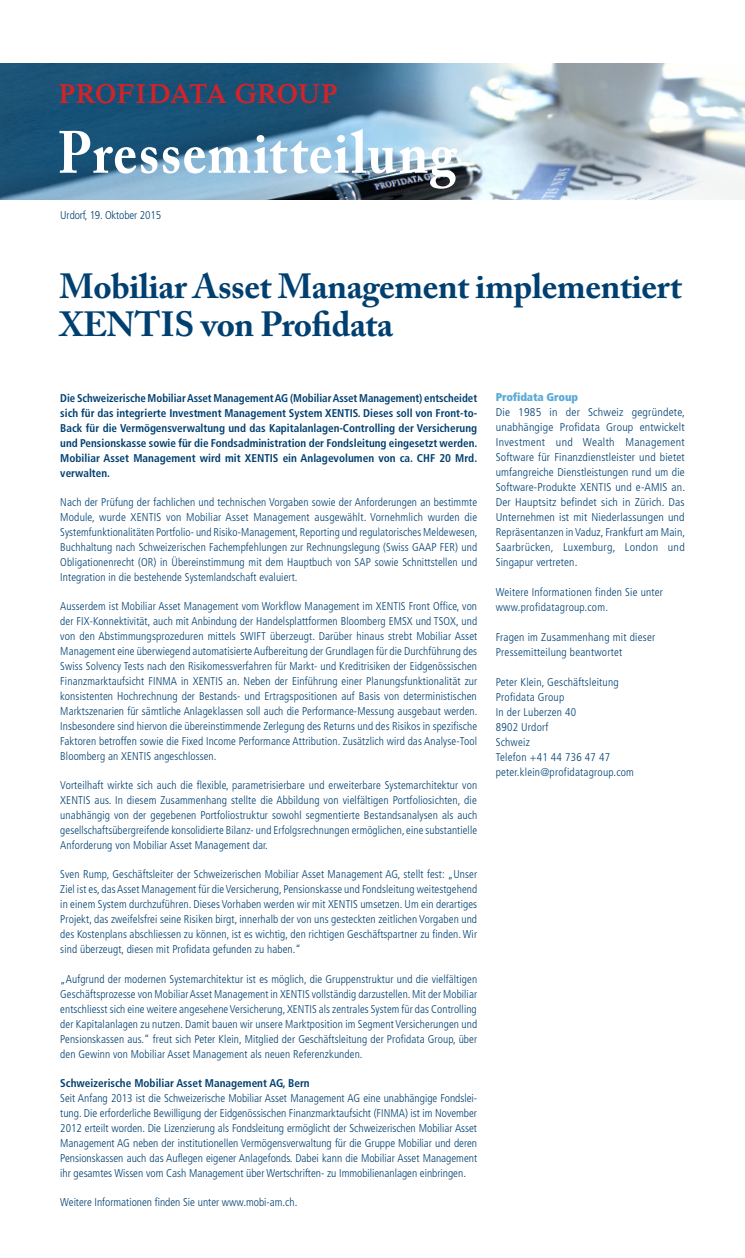
<style>
.page{position:relative;width:745px;height:1258px;background:#fff}
.page>*{position:absolute;margin:0;border:0;box-sizing:border-box;transform-origin:0 0}
.t1{font:700 58.88px "Adobe Caslon Pro";letter-spacing:.025em;color:#fff;scale:.9 1}
.t2{font:700 34.75px/38.1px "Adobe Caslon Pro";letter-spacing:-.01em;color:#004071}
.t3{font:600 26.88px "Times BQ";letter-spacing:.03em;color:#d1232a;scale:.9 1}
.t4{font:300 condensed 11.25px/15px "Frutiger";letter-spacing:.01em;color:#004071;text-align:justify}
.t5{font:700 condensed 11.25px/15px "Frutiger";color:#004071;text-align:justify}
.t6{font:300 condensed 11.25px/15px "Frutiger";letter-spacing:.01em;color:#004071;text-align:justify;scale:1.04 1}
.t7{font:300 condensed 11.25px "Frutiger";letter-spacing:-.01em;color:#004071}
.t8{font:900 condensed 11.25px "Frutiger";letter-spacing:-.01em;color:#5baad6}
</style>
<div class="page">
<img style="left:0;top:64px;width:744px;height:136px">
<h3 class="t3" style="left:59px;top:78px;width:310px">PROFIDATA GROUP</h3>
<h1 class="t1" style="left:58px;top:118px;width:444px">Pressemitteilung</h1>
<p class="t7" style="left:60px;top:208px;width:102px">Urdorf, 19. Oktober 2015</p>
<h2 class="t2" style="left:59px;top:267px;width:623px">Mobiliar Asset Management implementiert<br>XENTIS von Profidata</h2>
<p class="t5" style="left:60px;top:390px;width:418px">Die Schweizerische Mobiliar Asset Management AG (Mobiliar Asset Management) entscheidet sich für das integrierte Investment Management System XENTIS. Dieses soll von Front-to-Back für die Vermögensverwaltung und das Kapitalanlagen-Controlling der Versicherung und Pensionskasse sowie für die Fondsadministration der Fondsleitung eingesetzt werden.<br>Mobiliar Asset Management wird mit XENTIS ein Anlagevolumen von ca. CHF 20 Mrd. verwalten.</p>
<p class="t4" style="left:60px;top:495px;width:418px">Nach der Prüfung der fachlichen und technischen Vorgaben sowie der Anforderungen an bestimmte Module, wurde XENTIS von Mobiliar Asset Management ausgewählt. Vornehmlich wurden die Systemfunktionalitäten Portfolio- und Risiko-Management, Reporting und regulatorisches Meldewesen, Buchhaltung nach Schweizerischen Fachempfehlungen zur Rechnungslegung (Swiss GAAP FER) und Obligationenrecht (OR) in Übereinstimmung mit dem Hauptbuch von SAP sowie Schnittstellen und Integration in die bestehende Systemlandschaft evaluiert.</p>
<p class="t4" style="left:60px;top:599px;width:418px">Ausserdem ist Mobiliar Asset Management vom Workflow Management im XENTIS Front Office, von der FIX-Konnektivität, auch mit Anbindung der Handelsplattformen Bloomberg EMSX und TSOX, und von den Abstimmungsprozeduren mittels SWIFT überzeugt. Darüber hinaus strebt Mobiliar Asset Management eine überwiegend automatisierte Aufbereitung der Grundlagen für die Durchführung des Swiss Solvency Tests nach den Risikomessverfahren für Markt- und Kreditrisiken der Eidgenössischen Finanzmarktaufsicht FINMA in XENTIS an. Neben der Einführung einer Planungsfunktionalität zur konsistenten Hochrechnung der Bestands- und Ertragspositionen auf Basis von deterministischen Marktszenarien für sämtliche Anlageklassen soll auch die Performance-Messung ausgebaut werden.<br>Insbesondere sind hiervon die übereinstimmende Zerlegung des Returns und des Risikos in spezifische Faktoren betroffen sowie die Fixed Income Performance Attribution. Zusätzlich wird das Analyse-Tool Bloomberg an XENTIS angeschlossen.</p>
<p class="t4" style="left:60px;top:778px;width:418px">Vorteilhaft wirkte sich auch die flexible, parametrisierbare und erweiterbare Systemarchitektur von XENTIS aus. In diesem Zusammenhang stellte die Abbildung von vielfältigen Portfoliosichten, die unabhängig von der gegebenen Portfoliostruktur sowohl segmentierte Bestandsanalysen als auch gesellschaftsübergreifende konsolidierte Bilanz- und Erfolgsrechnungen ermöglichen, eine substantielle Anforderung von Mobiliar Asset Management dar.</p>
<p class="t4" style="left:60px;top:867px;width:418px">Sven Rump, Geschäftsleiter der Schweizerischen Mobiliar Asset Management AG, stellt fest: „Unser Ziel ist es, das Asset Management für die Versicherung, Pensionskasse und Fondsleitung weitestgehend in einem System durchzuführen. Dieses Vorhaben werden wir mit XENTIS umsetzen. Um ein derartiges Projekt, das zweifelsfrei seine Risiken birgt, innerhalb der von uns gesteckten zeitlichen Vorgaben und des Kostenplans abschliessen zu können, ist es wichtig, den richtigen Geschäftspartner zu finden. Wir sind überzeugt, diesen mit Profidata gefunden zu haben.“</p>
<p class="t4" style="left:60px;top:971px;width:418px">„Aufgrund der modernen Systemarchitektur ist es möglich, die Gruppenstruktur und die vielfältigen Geschäftsprozesse von Mobiliar Asset Management in XENTIS vollständig darzustellen. Mit der Mobiliar entschliesst sich eine weitere angesehene Versicherung, XENTIS als zentrales System für das Controlling der Kapitalanlagen zu nutzen. Damit bauen wir unsere Marktposition im Segment Versicherungen und Pensionskassen aus.“ freut sich Peter Klein, Mitglied der Geschäftsleitung der Profidata Group, über den Gewinn von Mobiliar Asset Management als neuen Referenzkunden.</p>
<p class="t5" style="left:60px;top:1075px;width:251px">Schweizerische Mobiliar Asset Management AG, Bern</p>
<p class="t4" style="left:60px;top:1090px;width:418px">Seit Anfang 2013 ist die Schweizerische Mobiliar Asset Management AG eine unabhängige Fondslei&shy;tung. Die erforderliche Bewilligung der Eidgenössischen Finanzmarktaufsicht (FINMA) ist im November 2012 erteilt worden. Die Lizenzierung als Fondsleitung ermöglicht der Schweizerischen Mobiliar Asset Management AG neben der institutionellen Vermögensverwaltung für die Gruppe Mobiliar und deren Pensionskassen auch das Auflegen eigener Anlagefonds. Dabei kann die Mobiliar Asset Management ihr gesamtes Wissen vom Cash Management über Wertschriften- zu Immobilienanlagen einbringen.</p>
<p class="t4" style="left:60px;top:1195px;width:238px">Weitere Informationen finden Sie unter www.mobi-am.ch.</p>
<p class="t8" style="left:495px;top:390px;width:84px">Profidata Group</p>
<p class="t6" style="left:495px;top:405px;width:183px">Die 1985 in der Schweiz gegründete, unabhängige Profidata Group entwickelt Investment und Wealth Management Software für Finanzdienstleister und bietet umfangreiche Dienstleistungen rund um die Software-Produkte XENTIS und e-AMIS an.<br>Der Hauptsitz befindet sich in Zürich. Das Unternehmen ist mit Niederlassungen und Repräsentanzen in Vaduz, Frankfurt am Main, Saarbrücken, Luxemburg, London und Singapur vertreten.</p>
<p class="t4" style="left:495px;top:585px;width:169px">Weitere Informationen finden Sie unter www.profidatagroup.com.</p>
<p class="t4" style="left:495px;top:630px;width:161px">Fragen im Zusammenhang mit dieser<br>Pressemitteilung beantwortet</p>
<p class="t4" style="left:495px;top:675px;width:140px;text-align:left">Peter Klein, Geschäftsleitung<br>Profidata Group<br>In der Luberzen 40<br>8902 Urdorf<br>Schweiz<br>Telefon +41 44 736 47 47 peter.klein@profidatagroup.com</p>
</div>
